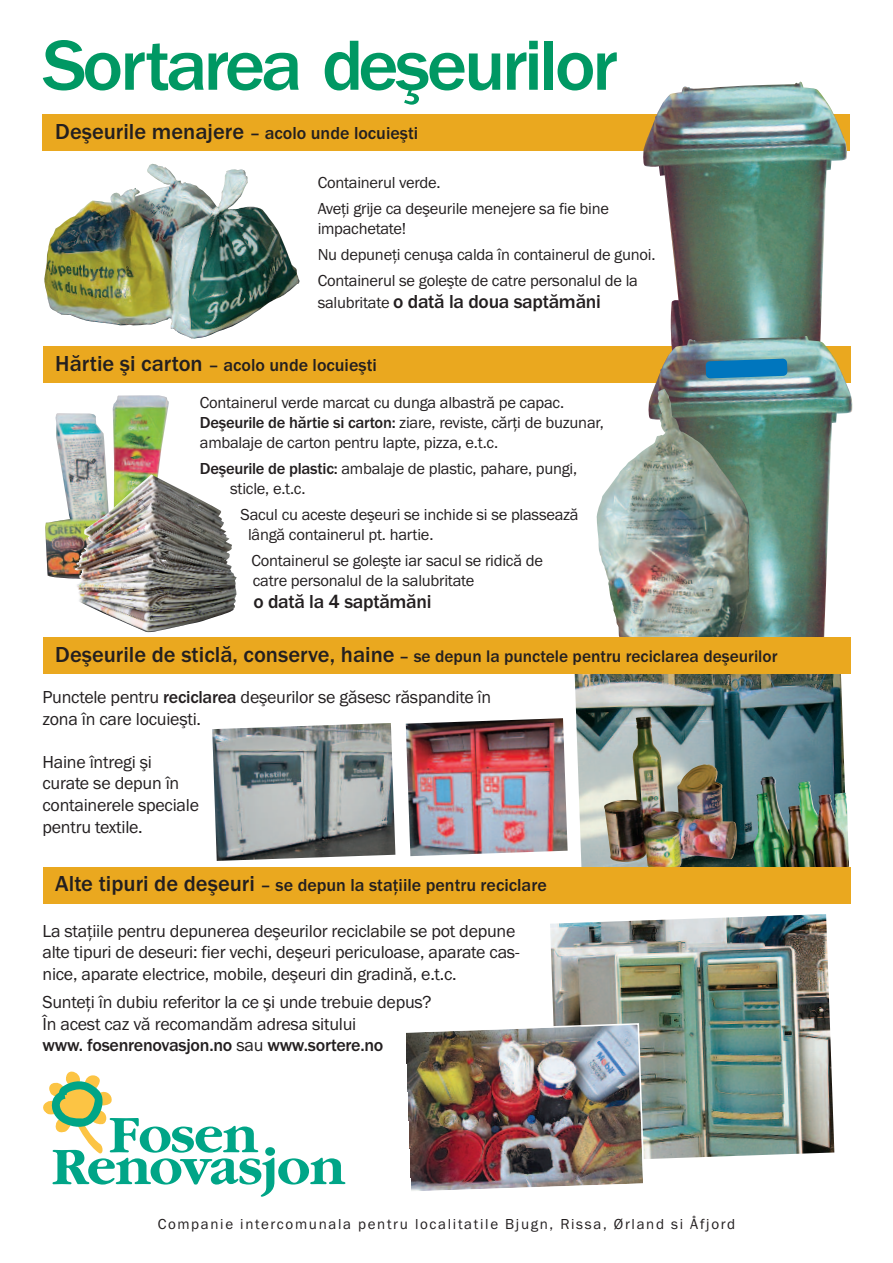
<style>
.page{position:relative;width:893px;height:1263px;background:#fff}
.page>*{position:absolute;margin:0;border:0;box-sizing:border-box;transform-origin:0 0}
.t1{font:500 73.5px "Franklin Gothic";letter-spacing:-.045em;color:#009863;scale:1.05 1}
.t2{font:500 19.5px "Franklin Gothic";letter-spacing:-.015em;color:#231f20}
.t3{font:18px/21.6px "Franklin Gothic";letter-spacing:-.015em;color:#231f20}
.t4{font:500 18px "Franklin Gothic";color:#231f20}
.t5{font:500 17.4px "Franklin Gothic";color:#231f20}
.t6{font:16.5px/19.8px "Franklin Gothic";letter-spacing:-.015em;color:#231f20}
.t7{font:15px "Franklin Gothic";letter-spacing:.11em;color:#231f20}
.s1{font-size:22.5px}
.s2{font-weight:400;font-size:16.5px}
.s3{font-weight:500}
</style>
<div class="page">
<svg style="left:43px;top:1071px;width:302px;height:126px"></svg>
<img style="left:574px;top:674px;width:271px;height:193px">
<img style="left:753px;top:776px;width:96px;height:91px">
<div style="left:43px;top:115px;width:807px;height:36px;background:#eaa81f"></div>
<img style="left:45px;top:395px;width:124px;height:184px">
<div style="left:43px;top:347px;width:807px;height:36px;background:#eaa81f"></div>
<img style="left:603px;top:716px;width:134px;height:151px">
<img style="left:550px;top:914px;width:284px;height:245px">
<img style="left:74px;top:475px;width:163px;height:157px">
<div style="left:43px;top:867px;width:807px;height:36px;background:#eaa81f"></div>
<img style="left:44px;top:164px;width:255px;height:174px">
<img style="left:643px;top:81px;width:204px;height:266px">
<img style="left:648px;top:337px;width:205px;height:301px">
<img style="left:596px;top:389px;width:153px;height:249px">
<svg style="left:706px;top:359px;width:81px;height:19px;background:#0d7bbb"></svg>
<div style="left:43px;top:638px;width:807px;height:36px;background:#eaa81f"></div>
<img style="left:212px;top:723px;width:183px;height:138px">
<img style="left:406px;top:718px;width:162px;height:138px">
<img style="left:406px;top:1022px;width:239px;height:169px">
<h1 class="t1" style="left:43px;top:21px;width:549px">Sortarea deşeurilor</h1>
<p class="t4" style="left:55px;top:122px;width:364px"><span class="s1">Deşeurile menajere</span> – acolo unde locuieşti</p>
<p class="t6" style="left:318px;top:169px;width:293px;line-height:26.2px">Containerul verde.<br>Aveţi grije ca deşeurile menejere sa fie bine</p>
<p class="t6" style="left:318px;top:215px;width:339px;line-height:26.2px">impachetate!<br>Nu depuneţi cenuşa calda în containerul de gunoi.<br>Containerul se goleşte de catre personalul de la</p>
<p class="t2" style="left:318px;top:290px;width:285px"><span class="s2">salubritate</span> o dată la doua saptămăni</p>
<p class="t4" style="left:55px;top:354px;width:323px"><span class="s1">Hărtie şi carton</span> – acolo unde locuieşti</p>
<p class="t6" style="left:200px;top:392px;width:406px">Containerul verde marcat cu dunga albastră pe capac.<br><span class="s3">Deşeurile de hărtie si carton:</span> ziare, reviste, cărţi de buzunar, ambalaje de carton pentru lapte, pizza, e.t.c.</p>
<p class="t6" style="left:230px;top:458px;width:349px;text-indent:-30px"><span class="s3">Deşeurile de plastic:</span> ambalaje de plastic, pahare, pungi, sticle, e.t.c.</p>
<p class="t6" style="left:248px;top:504px;width:332px;text-indent:-7px">Sacul cu aceste deşeuri se inchide si se plassează lângă containerul pt. hartie.</p>
<p class="t6" style="left:251px;top:550px;width:293px">Containerul se goleşte iar sacul se ridică de catre personalul de la salubritate</p>
<p class="t2" style="left:253px;top:589px;width:180px">o dată la 4 saptămăni</p>
<p class="t5" style="left:55px;top:646px;width:724px"><span class="s1">Deşeurile de sticlă, conserve, haine</span> – se depun la punctele pentru reciclarea deşeurilor</p>
<p class="t3" style="left:43px;top:686px;width:450px">Punctele pentru <span class="s3">reciclarea</span> deşeurilor se găsesc răspandite în zona în care locuieşti.</p>
<p class="t3" style="left:43px;top:751px;width:158px">Haine întregi şi curate se depun în containerele speciale pentru textile.</p>
<p class="t4" style="left:55px;top:874px;width:493px"><span class="s1">Alte tipuri de deşeuri</span> – se depun la staţiile pentru reciclare</p>
<p class="t3" style="left:43px;top:920px;width:478px">La staţiile pentru depunerea deşeurilor reciclabile se pot depune alte tipuri de deseuri: fier vechi, deşeuri periculoase, aparate cas&shy;nice, aparate electrice, mobile, deşeuri din gradină, e.t.c.</p>
<p class="t3" style="left:43px;top:991px;width:391px">Sunteţi în dubiu referitor la ce şi unde trebuie depus?<br>În acest caz vă recomandăm adresa sitului<br><span class="s3">www. fosenrenovasjon.no</span> sau <span class="s3">www.sortere.no</span></p>
<p class="t7" style="left:158px;top:1215px;width:579px">Companie intercomunala pentru localitatile Bjugn, Rissa, Ørland si Åfjord</p>
</div>
